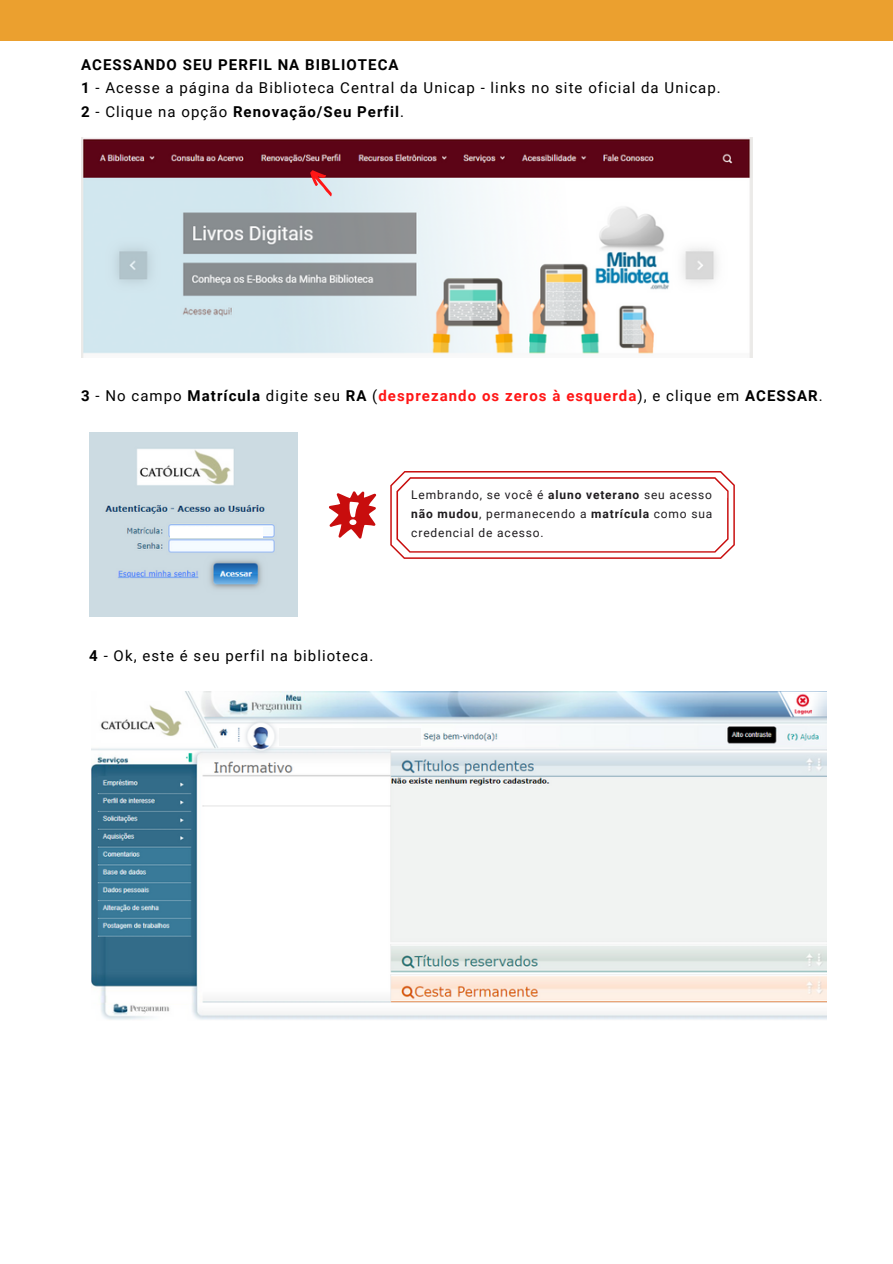
<style>
.page{position:relative;width:893px;height:1264px;background:#fff}
.page>*{position:absolute;margin:0;border:0;box-sizing:border-box;transform-origin:0 0}
.t1{font:15px "Roboto";letter-spacing:.07em;color:#000}
.t2{font:700 15px "Roboto";letter-spacing:.07em;color:#000}
.t3{font:12px/19px "Roboto";letter-spacing:.07em;color:#1f1c1f;text-align:justify}
.s1{font-weight:700}
.s2{font-weight:400}
.s3{font-weight:700;color:#ff1616}
</style>
<div class="page">
<div style="left:0;top:0;width:892px;height:41px;background:#eba02f"></div>
<img style="left:81px;top:137px;width:671px;height:220px">
<svg style="left:307px;top:165px;width:31px;height:35px"></svg>
<img style="left:89px;top:432px;width:208px;height:184px">
<div style="left:170px;top:527px;width:93px;height:10px;background:#fff"></div>
<svg style="left:329px;top:491px;width:47px;height:47px"></svg>
<svg style="left:390px;top:471px;width:344px;height:88px"></svg>
<img style="left:91px;top:692px;width:735px;height:328px">
<div style="left:279px;top:728px;width:141px;height:17px;background:#f4f5f5"></div>
<p class="t2" style="left:81px;top:56px;width:319px">ACESSANDO SEU PERFIL NA BIBLIOTECA</p>
<p class="t1" style="left:81px;top:79px;width:641px"><span class="s1">1</span> - Acesse a página da Biblioteca Central da Unicap - links no site oficial da Unicap.</p>
<p class="t2" style="left:81px;top:103px;width:324px">2 <span class="s2">- Clique na opção</span> Renovação/Seu Perfil<span class="s2">.</span></p>
<p class="t1" style="left:81px;top:387px;width:743px"><span class="s1">3</span> - No campo <span class="s1">Matrícula</span> digite seu <span class="s1">RA</span> (<span class="s3">desprezando os zeros à esquerda</span>), e clique em <span class="s1">ACESSAR</span>.</p>
<p class="t3" style="left:411px;top:486px;width:302px">Lembrando, se você é <span class="s1">aluno veterano</span> seu acesso <span class="s1">não mudou</span>, permanecendo a <span class="s1">matrícula</span> como sua credencial de acesso.</p>
<p class="t1" style="left:89px;top:647px;width:285px"><span class="s1">4</span> - Ok, este é seu perfil na biblioteca.</p>
</div>
